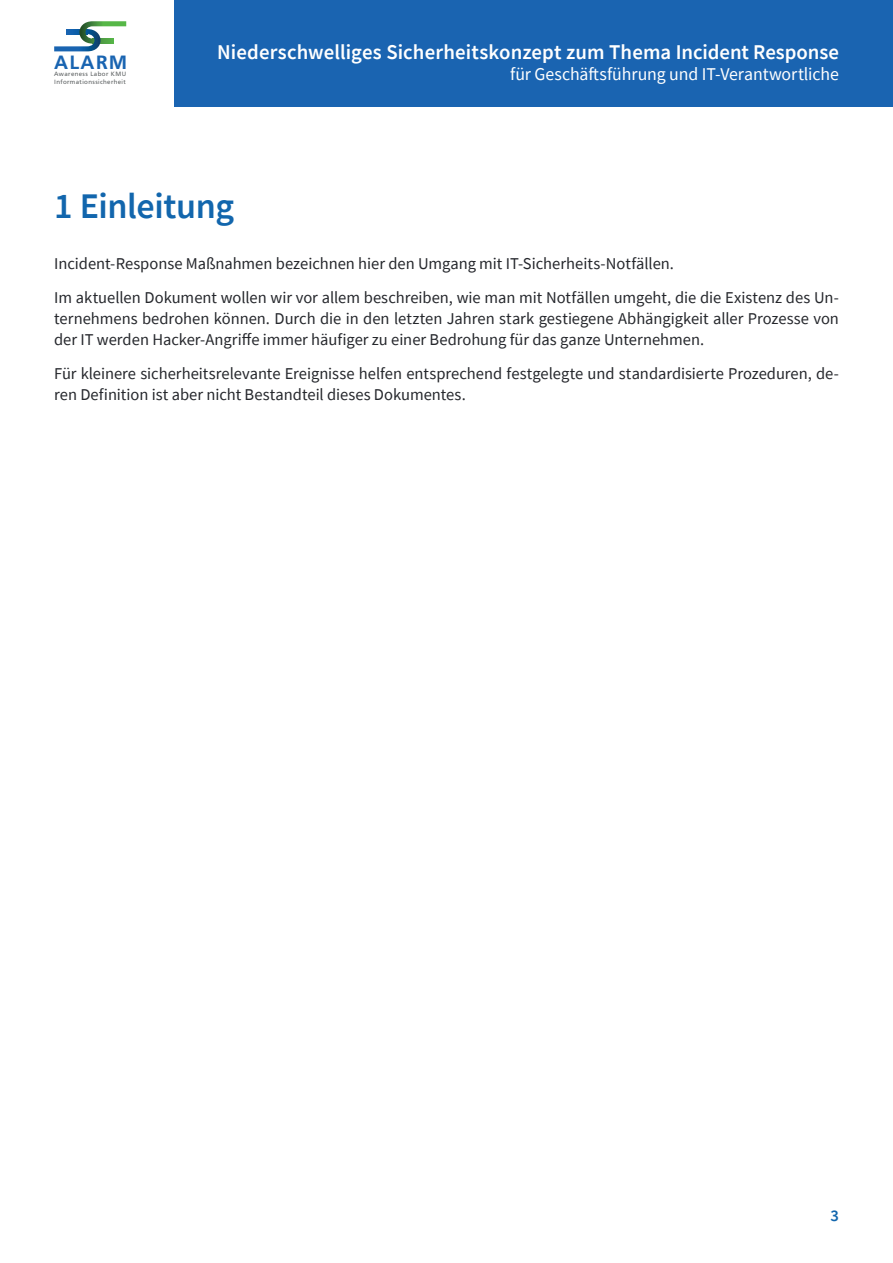
<style>
.page{position:relative;width:893px;height:1263px;background:#fff}
.page>*{position:absolute;margin:0;border:0;box-sizing:border-box;transform-origin:0 0}
.heading1{font:600 36px "Source Sans Pro";letter-spacing:-.01em;color:#1266ad}
.t1{font:600 21px "Source Sans Pro";color:#fff}
.t2{font:700 20.1px "Frutiger";letter-spacing:.06em;color:#1964b1}
.t3{font:18px "Source Sans Pro";letter-spacing:-.005em;color:#fff}
.Normal_11_pt{font:16.5px/21px "Source Sans Pro";color:#25272c;text-align:justify}
.t4{font:600 16.5px "Source Sans Pro";color:#1266ad}
.t5{font:6.45px "Frutiger";letter-spacing:.06em;color:#5d6162}
</style>
<div class="page">
<svg style="left:54px;top:21px;width:72px;height:30px"></svg>
<div style="left:174px;top:0;width:719px;height:106px;background:#1a64b1"></div>
<hr style="left:0;top:0;width:1px;height:106px;background:#1a64b1">
<p class="t2" style="left:54px;top:50px;width:75px">ALARM</p>
<p class="t5" style="left:54px;top:78px;width:73px">Informationssicherheit</p>
<p class="t5" style="left:54px;top:70px;width:73px">Awareness Labor KMU</p>
<p class="t1" style="left:217px;top:39px;width:623px">Niederschwelliges Sicherheitskonzept zum Thema Incident Response</p>
<p class="t3" style="left:510px;top:63px;width:330px">für Geschäftsführung und IT-Verantwortliche</p>
<p class="heading1" style="left:54px;top:183px;width:181px">1 Einleitung</p>
<p class="Normal_11_pt" style="left:54px;top:253px;width:621px">Incident-Response Maßnahmen bezeichnen hier den Umgang mit IT-Sicherheits-Notfällen.</p>
<p class="Normal_11_pt" style="left:54px;top:287px;width:786px">Im aktuellen Dokument wollen wir vor allem beschreiben, wie man mit Notfällen umgeht, die die Existenz des Un&shy;ternehmens bedrohen können. Durch die in den letzten Jahren stark gestiegene Abhängigkeit aller Prozesse von der IT werden Hacker-Angriffe immer häufiger zu einer Bedrohung für das ganze Unternehmen.</p>
<p class="Normal_11_pt" style="left:54px;top:363px;width:786px">Für kleinere sicherheitsrelevante Ereignisse helfen entsprechend festgelegte und standardisierte Prozeduren, de&shy;ren Definition ist aber nicht Bestandteil dieses Dokumentes.</p>
<p class="t4" style="left:830px;top:1205px;width:10px">3</p>
</div>
